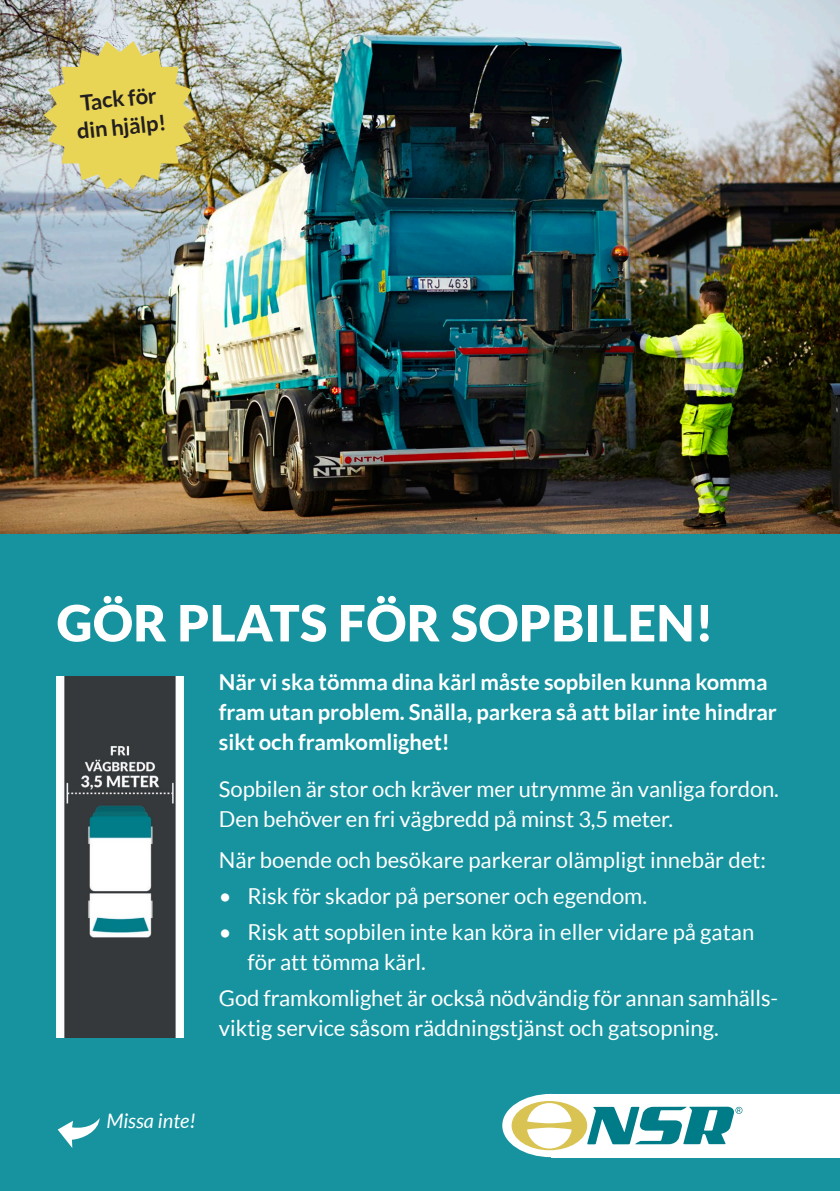
<style>
.page{position:relative;width:840px;height:1191px;background:#fff}
.page>*{position:absolute;margin:0;border:0;box-sizing:border-box;transform-origin:0 0}
.Huvudrubrik{font:900 50px "Lato";letter-spacing:.01em;color:#fff}
.t1{font:22px/30px "Lato";color:#fff}
.t2{font:700 22px/30px "Lato";letter-spacing:-.005em;color:#fff}
.t3{font:700 22px "Lato";color:#231f20}
.t4{font:italic 20px "Lato";color:#fff}
</style>
<div class="page">
<div style="left:0;top:508px;width:839px;height:683px;background:#16939f"></div>
<div style="left:502px;top:1094px;width:97px;height:63px;background:#fff;border-radius:50%"></div>
<div style="left:550px;top:1094px;width:289px;height:63px;background:#fff"></div>
<svg style="left:511px;top:1101px;width:231px;height:49px"></svg>
<svg style="left:58px;top:1118px;width:42px;height:30px"></svg>
<img style="left:0;top:0;width:839px;height:533px">
<img style="left:44px;top:41px;width:152px;height:148px">
<img style="left:57px;top:676px;width:126px;height:361px">
<p class="t3" style="left:79px;top:90px;width:78px;rotate:-6deg">Tack för</p>
<p class="t3" style="left:76px;top:119px;width:91px;rotate:-6deg">din hjälp!</p>
<p class="Huvudrubrik" style="left:57px;top:594px;width:658px">GÖR PLATS FÖR SOPBILEN!</p>
<p class="t2" style="left:219px;top:666px;width:559px">När vi ska tömma dina kärl måste sopbilen kunna komma fram utan problem. Snälla, parkera så att bilar inte hindrar sikt och framkomlighet!</p>
<p class="t1" style="left:219px;top:774px;width:561px">Sopbilen är stor och kräver mer utrymme än vanliga fordon.<br>Den behöver en fri vägbredd på minst 3,5 meter.</p>
<p class="t1" style="left:219px;top:845px;width:548px">När boende och besökare parkerar olämpligt innebär det:</p>
<p class="t1" style="left:219px;top:881px;width:429px">• Risk för skador på personer och egendom.</p>
<p class="t1" style="left:247px;top:916px;width:508px;text-indent:-28px">• Risk att sopbilen inte kan köra in eller vidare på gatan för att tömma kärl.</p>
<p class="t1" style="left:219px;top:982px;width:560px">God framkomlighet är också nödvändig för annan samhälls&shy;viktig service såsom räddningstjänst och gatsopning.</p>
<p class="t4" style="left:106px;top:1109px;width:91px">Missa inte!</p>
</div>
